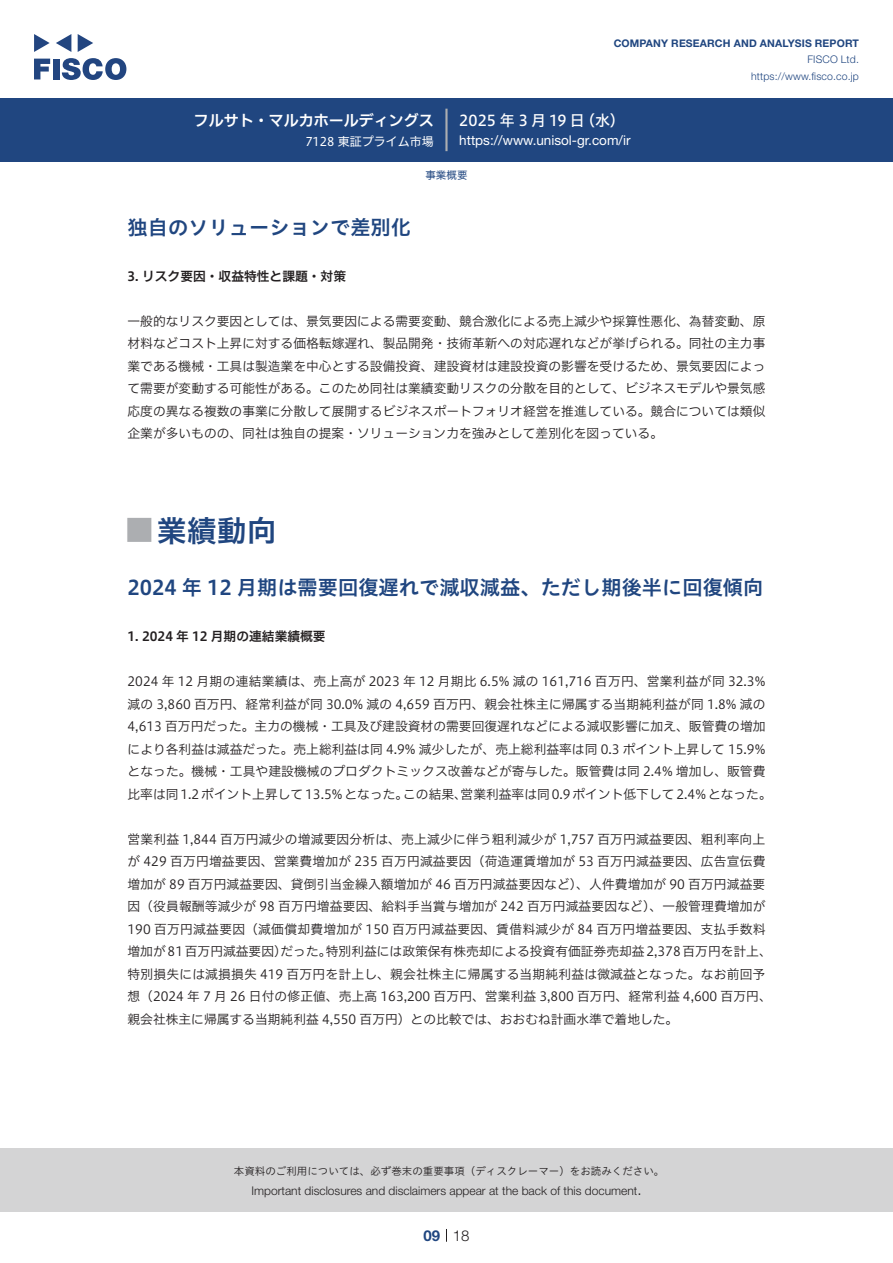
<style>
.page{position:relative;width:893px;height:1263px;background:#fff}
.page>*{position:absolute;margin:0;border:0;box-sizing:border-box;transform-origin:0 0}
.t1{font:30px "Hiragino UD Sans Std N W6";color:#204680}
.t2{font:24px "Hiragino UD Sans Std N W6";color:#acaeb1}
.t3{font:20.25px "Hiragino UD Sans Std W6";color:#204680}
.t4{font:15px "Hiragino UD Sans F Std N W6";color:#fff}
.t5{font:15px "Hiragino UD Sans F Std N W5";letter-spacing:.005em;color:#fff}
.t6{font:300 15px "Helvetica Neue LT Std";color:#231f20}
.t7{font:700 15px "Helvetica Neue LT Std";color:#204680}
.t8{font:13.5px "Helvetica Neue LT Std";color:#fff}
.t9{font:12.75px/22.5px "Hiragino UD Sans F Std N W3";letter-spacing:.005em;color:#231f20;text-align:justify}
.t10{font:12.75px "Hiragino UD Sans F Std N W3";letter-spacing:.025em;color:#231f20}
.t11{font:12.75px "Hiragino UD Sans F Std N W6";color:#231f20}
.t12{font:300 12px "Helvetica Neue LT Std";color:#231f20}
.t13{font:12px "Hiragino UD Sans F Std N W4";color:#fff}
.t14{font:10.5px "Hiragino UD Sans Std W3";color:#231f20}
.t15{font:700 10.5px "Helvetica Neue LT Std";letter-spacing:.015em;color:#204680}
.t16{font:300 10.5px/16.5px "Helvetica Neue LT Std";letter-spacing:.015em;color:#204680;text-align:right}
.t17{font:10.5px "Hiragino UD Sans F Std N W4";color:#204680}
</style>
<div class="page">
<div style="left:0;top:1148px;width:893px;height:64px;background:#d4d4d5"></div>
<svg style="left:34px;top:59px;width:16px;height:20px"></svg>
<div style="left:53px;top:59px;width:6px;height:20px;background:#224580"></div>
<svg style="left:62px;top:58px;width:64px;height:22px"></svg>
<svg style="left:34px;top:34px;width:16px;height:18px"></svg>
<svg style="left:78px;top:34px;width:15px;height:18px"></svg>
<svg style="left:56px;top:34px;width:15px;height:18px"></svg>
<div style="left:0;top:98px;width:893px;height:64px;background:#204680"></div>
<hr style="left:445px;top:109px;width:3px;height:42px;background:#acaeb1">
<svg style="left:446px;top:1229px;width:1px;height:13px"></svg>
<p class="t4" style="left:194px;top:109px;width:241px">フルサト・マルカホールディングス</p>
<p class="t13" style="left:305px;top:132px;width:130px">7128 東証プライム市場</p>
<p class="t15" style="left:614px;top:37px;width:247px">COMPANY RESEARCH AND ANALYSIS REPORT</p>
<p class="t16" style="left:751px;top:51px;width:109px">FISCO Ltd. https://www.fisco.co j p.</p>
<p class="t5" style="left:580px;top:109px;width:46px">（水(</p>
<p class="t5" style="left:459px;top:109px;width:127px">2025 年 3 月 19 日</p>
<p class="t8" style="left:459px;top:132px;width:173px">https://www.unisol-gr.com i r/</p>
<p class="t17" style="left:425px;top:167px;width:43px">事業概要</p>
<h3 class="t3" style="left:128px;top:212px;width:285px">独自のソリューションで差別化</h3>
<p class="t11" style="left:128px;top:266px;width:220px">3. リスク要因・収益特性と課題・対策</p>
<p class="t9" style="left:128px;top:309px;width:639px">一般的なリスク要因としては、景気要因による需要変動、競合激化による売上減少や採算性悪化、為替変動、原材料などコスト上昇に対する価格転嫁遅れ、製品開発・技術革新への対応遅れなどが挙げられる。同社の主力事業である機械・工具は製造業を中心とする設備投資、建設資材は建設投資の影響を受けるため、景気要因によって需要が変動する可能性がある。このため同社は業績変動リスクの分散を目的として、ビジネスモデルや景気感応度の異なる複数の事業に分散して展開するビジネスポートフォリオ経営を推進している。競合については類似企業が多いものの、同社は独自の提案・ソリューション力を強みとして差別化を図っている。</p>
<h1 class="t1" style="left:157px;top:507px;width:121px">業績動向</h1>
<h2 class="t2" style="left:128px;top:512px;width:25px">█</h2>
<h3 class="t3" style="left:128px;top:572px;width:637px">2024 年 12 月期は需要回復遅れで減収減益、ただし期後半に回復傾向</h3>
<p class="t11" style="left:128px;top:627px;width:200px">1. 2024 年 12 月期の連結業績概要</p>
<p class="t9" style="left:128px;top:669px;width:639px">2024 年 12 月期の連結業績は、売上高が 2023 年 12 月期比 6.5% 減の 161,716 百万円、営業利益が同 32.3%</p>
<p class="t9" style="left:128px;top:692px;width:639px">減の 3,860 百万円、経常利益が同 30.0% 減の 4,659 百万円、親会社株主に帰属する当期純利益が同 1.8% 減の</p>
<p class="t9" style="left:128px;top:715px;width:639px">4,613 百万円だった。主力の機械・工具及び建設資材の需要回復遅れなどによる減収影響に加え、販管費の増加</p>
<p class="t9" style="left:128px;top:737px;width:639px">により各利益は減益だった。売上総利益は同 4.9% 減少したが、売上総利益率は同 0.3 ポイント上昇して 15.9%</p>
<p class="t9" style="left:128px;top:760px;width:639px">となった。機械・工具や建設機械のプロダクトミックス改善などが寄与した。販管費は同 2.4% 増加し、販管費</p>
<p class="t9" style="left:461px;top:782px;width:313px">営業利益率は同0.9 ポイント低下して 2.4% となった。</p>
<p class="t9" style="left:128px;top:782px;width:282px">比率は同1.2 ポイント上昇して 13.5% となった。</p>
<p class="t9" style="left:128px;top:827px;width:639px">営業利益 1,844 百万円減少の増減要因分析は、売上減少に伴う粗利減少が 1,757 百万円減益要因、粗利率向上</p>
<p class="t9" style="left:128px;top:850px;width:639px">が 429 百万円増益要因、営業費増加が 235 百万円減益要因（荷造運賃増加が 53 百万円減益要因、広告宣伝費</p>
<p class="t9" style="left:128px;top:872px;width:639px">増加が 89 百万円減益要因、貸倒引当金繰入額増加が 46 百万円減益要因など）、人件費増加が 90 百万円減益要</p>
<p class="t9" style="left:128px;top:895px;width:639px">因（役員報酬等減少が 98 百万円増益要因、給料手当賞与増加が 242 百万円減益要因など）、一般管理費増加が</p>
<p class="t10" style="left:128px;top:919px;width:639px">190 百万円減益要因（減価償却費増加が 150 百万円減益要因、賃借料減少が 84 百万円増益要因、支払手数料</p>
<p class="t9" style="left:326px;top:940px;width:447px">特別利益には政策保有株売却による投資有価証券売却益2,378 百万円を計上、</p>
<p class="t9" style="left:403px;top:782px;width:65px">この結果、</p>
<p class="t9" style="left:128px;top:940px;width:646px;text-align:left">増加が81 百万円減益要因）<br>特別損失には減損損失 419 百万円を計上し、親会社株主に帰属する当期純利益は微減益となった。なお前回予想（2024 年 7 月 26 日付の修正値、売上高 163,200 百万円、営業利益 3,800 百万円、経常利益 4,600 百万円、親会社株主に帰属する当期純利益 4,550 百万円）との比較では、おおむね計画水準で着地した。</p>
<p class="t9" style="left:280px;top:940px;width:52px">だった。</p>
<p class="t14" style="left:234px;top:1163px;width:432px">本資料のご利用については、必ず巻末の重要事項（ディスクレーマー）をお読みください。</p>
<p class="t6" style="left:637px;top:1180px;width:6px">.</p>
<p class="t12" style="left:251px;top:1183px;width:387px">Important disclosures and disclaimers appear at the back of this document</p>
<p class="t7" style="left:423px;top:1226px;width:18px">09</p>
<p class="t6" style="left:453px;top:1226px;width:18px">18</p>
</div>
